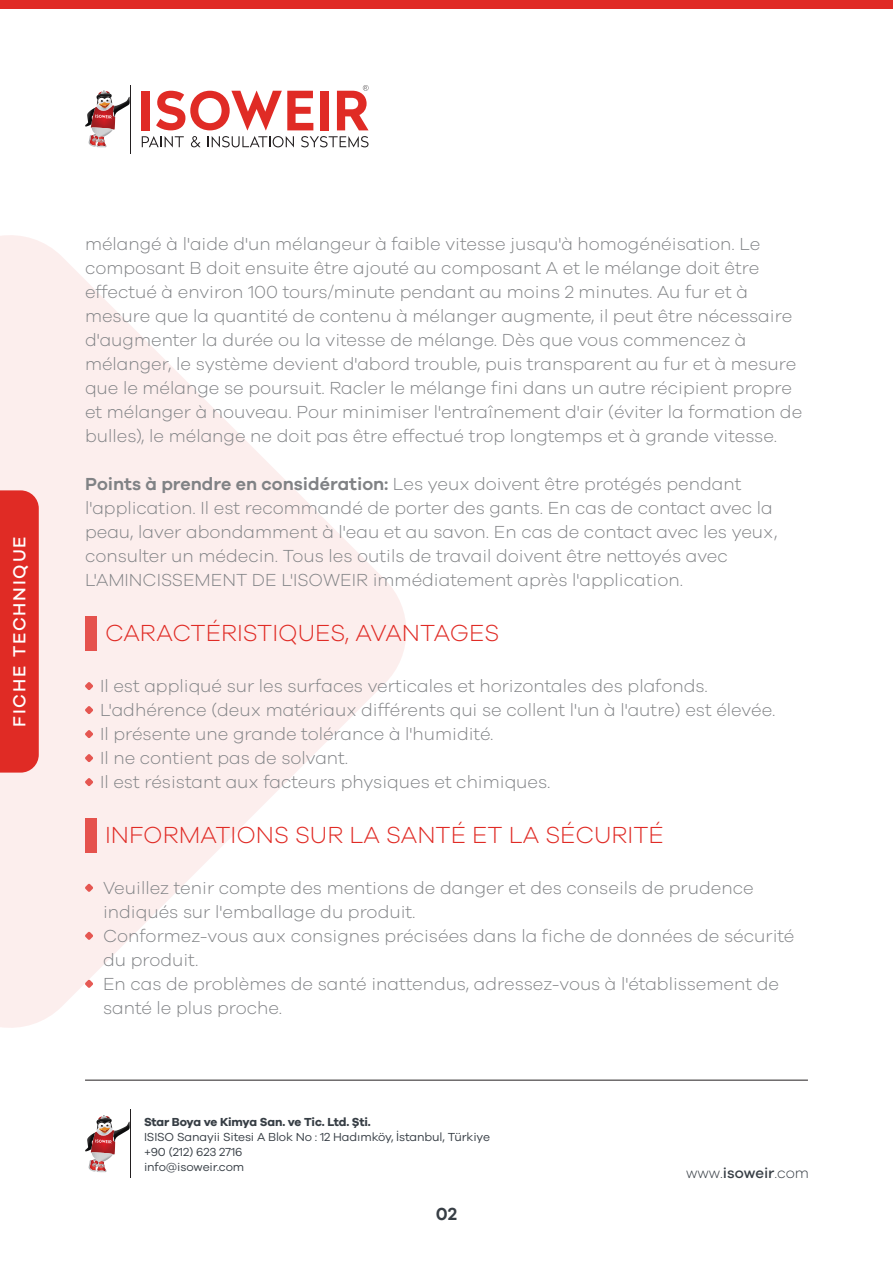
<style>
.page{position:relative;width:893px;height:1263px;background:#fff}
.page>*{position:absolute;margin:0;border:0;box-sizing:border-box;transform-origin:0 0}
.t1{font:300 24px "Galano Grotesque";color:#e02b25}
.t2{font:300 18px/24px "Galano Grotesque";color:#808285}
.t3{font:500 18px "Galano Grotesque";letter-spacing:.1em;color:#fff}
.t4{font:600 18px "Galano Grotesque";color:#373e45}
.t5{font:300 15px "Galano Grotesque";color:#373e45}
.t6{font:12px/15px "Galano Grotesque";letter-spacing:-.01em;color:#373e45}
.t7{font:700 12px "Galano Grotesque";letter-spacing:-.02em;color:#373e45}
.s1{font-weight:600}
.s2{font-weight:500}
</style>
<div class="page">
<svg style="left:0;top:235px;width:406px;height:793px;fill:#fceeed"></svg>
<div style="left:0;top:490px;width:39px;height:283px;background:#e02b25"></div>
<hr style="left:130px;top:85px;width:1px;height:68px;background:#231f20">
<svg style="left:85px;top:91px;width:45px;height:56px"></svg>
<svg style="left:142px;top:136px;width:42px;height:11px"></svg>
<svg style="left:191px;top:136px;width:10px;height:11px"></svg>
<svg style="left:208px;top:136px;width:86px;height:11px"></svg>
<svg style="left:301px;top:136px;width:68px;height:11px"></svg>
<div style="left:142px;top:91px;width:8px;height:39px;background:#e02b25"></div>
<svg style="left:156px;top:91px;width:157px;height:39px"></svg>
<div style="left:320px;top:91px;width:8px;height:39px;background:#e02b25"></div>
<svg style="left:337px;top:85px;width:32px;height:45px"></svg>
<hr style="left:130px;top:1110px;width:1px;height:68px;background:#231f20">
<svg style="left:85px;top:1115px;width:45px;height:57px"></svg>
<hr style="left:85px;top:1080px;width:723px;height:1px;background:#231f20">
<div style="left:0;top:0;width:893px;height:9px;background:#e02b25"></div>
<div style="left:85px;top:616px;width:11px;height:34px;background:#e5524d"></div>
<svg style="left:85px;top:706px;width:8px;height:8px"></svg>
<svg style="left:85px;top:730px;width:8px;height:8px"></svg>
<svg style="left:85px;top:754px;width:8px;height:8px"></svg>
<svg style="left:85px;top:778px;width:8px;height:8px"></svg>
<svg style="left:85px;top:682px;width:8px;height:8px"></svg>
<div style="left:85px;top:818px;width:11px;height:34px;background:#e5524d"></div>
<svg style="left:85px;top:932px;width:8px;height:8px"></svg>
<svg style="left:85px;top:980px;width:8px;height:8px"></svg>
<svg style="left:85px;top:884px;width:8px;height:8px"></svg>
<p class="t3" style="left:9px;top:727px;width:192px;rotate:-90deg">FICHE TECHNIQUE</p>
<p class="t2" style="left:85px;top:231px;width:719px">mélangé à l'aide d'un mélangeur à faible vitesse jusqu'à homogénéisation. Le composant B doit ensuite être ajouté au composant A et le mélange doit être effectué à environ 100 tours/minute pendant au moins 2 minutes. Au fur et à mesure que la quantité de contenu à mélanger augmente, il peut être nécessaire d'augmenter la durée ou la vitesse de mélange. Dès que vous commencez à mélanger, le système devient d'abord trouble, puis transparent au fur et à mesure que le mélange se poursuit. Racler le mélange fini dans un autre récipient propre et mélanger à nouveau. Pour minimiser l'entraînement d'air (éviter la formation de bulles), le mélange ne doit pas être effectué trop longtemps et à grande vitesse.</p>
<p class="t2" style="left:85px;top:471px;width:694px"><span class="s1">Points à prendre en considération:</span> Les yeux doivent être protégés pendant l'application. Il est recommandé de porter des gants. En cas de contact avec la peau, laver abondamment à l'eau et au savon. En cas de contact avec les yeux, consulter un médecin. Tous les outils de travail doivent être nettoyés avec L'AMINCISSEMENT DE L'ISOWEIR immédiatement après l'application.</p>
<h1 class="t1" style="left:105px;top:619px;width:396px">CARACTÉRISTIQUES, AVANTAGES</h1>
<p class="t2" style="left:100px;top:673px;width:677px">Il est appliqué sur les surfaces verticales et horizontales des plafonds.<br>L'adhérence (deux matériaux différents qui se collent l'un à l'autre) est élevée.<br>Il présente une grande tolérance à l'humidité.<br>Il ne contient pas de solvant.<br>Il est résistant aux facteurs physiques et chimiques.</p>
<h1 class="t1" style="left:105px;top:820px;width:560px">INFORMATIONS SUR LA SANTÉ ET LA SÉCURITÉ</h1>
<p class="t2" style="left:103px;top:875px;width:693px">Veuillez tenir compte des mentions de danger et des conseils de prudence indiqués sur l'emballage du produit.<br>Conformez-vous aux consignes précisées dans la fiche de données de sécurité du produit.<br>En cas de problèmes de santé inattendus, adressez-vous à l'établissement de santé le plus proche.</p>
<p class="t7" style="left:144px;top:1114px;width:228px">Star Boya ve Kimya San. ve Tic. Ltd. Şti.</p>
<p class="t6" style="left:144px;top:1128px;width:347px">ISISO Sanayii Sitesi A Blok No : 12 Hadımköy, İstanbul, Türkiye +90 (212) 623 2716<br>info@isoweir.com</p>
<p class="t4" style="left:436px;top:1203px;width:23px">02</p>
<p class="t5" style="left:686px;top:1164px;width:124px">www.<span class="s2">isoweir</span>.com</p>
</div>
